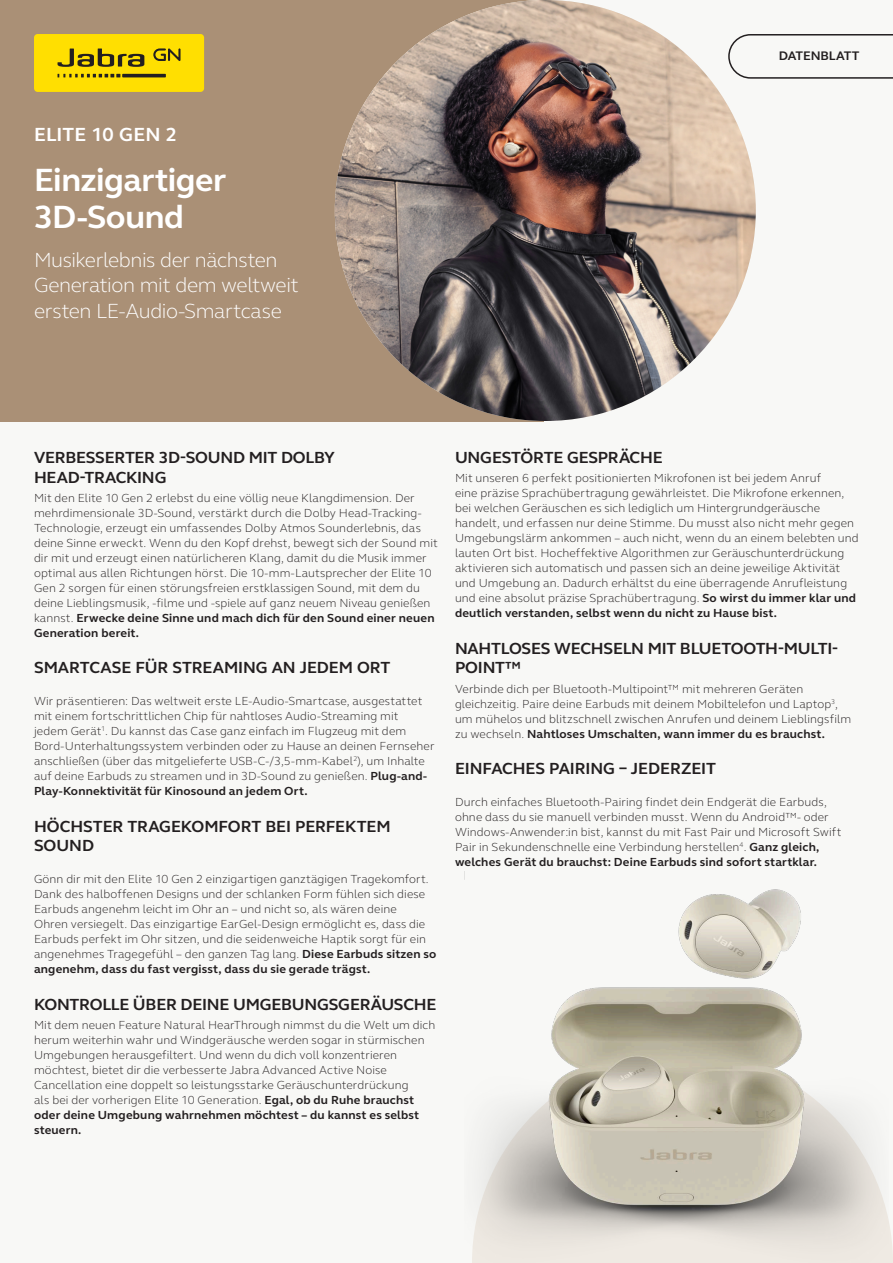
<style>
.page{position:relative;width:893px;height:1263px;background:#f8f8f6}
.page>*{position:absolute;margin:0;border:0;box-sizing:border-box;transform-origin:0 0}
.t1{font:700 33px/37.5px "GN Elliot";letter-spacing:-.015em;color:#fff}
.t2{font:300 21px/25.5px "GN Elliot";letter-spacing:-.02em;color:#fff}
.t3{font:700 19.5px "GN Elliot";letter-spacing:.005em;color:#fff}
.t4{font:700 16.5px/19.5px "GN Elliot";letter-spacing:-.01em;color:#231f20}
.t5{font:700 12.75px "GN Elliot";letter-spacing:-.005em;color:#231f20}
.t6{font:300 12px/15px "GN Elliot";letter-spacing:.01em;color:#231f20}
.s1{font-weight:700}
</style>
<div class="page">
<div style="left:0;top:0;width:543px;height:421px;background:#aa9076"></div>
<img style="left:464px;top:872px;width:425px;height:391px">
<img style="left:335px;top:0;width:421px;height:421px;border-radius:210px">
<svg style="left:728px;top:34px;width:165px;height:45px"></svg>
<div style="left:34px;top:34px;width:170px;height:58px;background:#ffdf01;border-radius:4px"></div>
<svg style="left:58px;top:49px;width:86px;height:18px"></svg>
<svg style="left:58px;top:74px;width:62px;height:3px"></svg>
<hr style="left:122px;top:74px;width:44px;height:3px;background:#231f20">
<svg style="left:153px;top:48px;width:28px;height:13px"></svg>
<h3 class="t3" style="left:34px;top:123px;width:145px">ELITE 10 GEN 2</h3>
<h1 class="t1" style="left:34px;top:161px;width:194px">Einzigartiger<br>3D-Sound</h1>
<h2 class="t2" style="left:34px;top:249px;width:266px">Musikerlebnis der nächsten<br>Generation mit dem weltweit ersten LE-Audio-Smartcase</h2>
<p class="t5" style="left:779px;top:49px;width:82px">DATENBLATT</p>
<h3 class="t4" style="left:34px;top:448px;width:302px">VERBESSERTER 3D-SOUND MIT DOLBY<br>HEAD-TRACKING</h3>
<p class="t6" style="left:34px;top:491px;width:405px">Mit den Elite 10 Gen 2 erlebst du eine völlig neue Klangdimension. Der mehrdimensionale 3D-Sound, verstärkt durch die Dolby Head-Tracking-Technologie, erzeugt ein umfassendes Dolby Atmos Sounderlebnis, das deine Sinne erweckt. Wenn du den Kopf drehst, bewegt sich der Sound mit dir mit und erzeugt einen natürlicheren Klang, damit du die Musik immer optimal aus allen Richtungen hörst. Die 10-mm-Lautsprecher der Elite 10<br>Gen 2 sorgen für einen störungsfreien erstklassigen Sound, mit dem du deine Lieblingsmusik, -filme und -spiele auf ganz neuem Niveau genießen kannst. <span class="s1">Erwecke deine Sinne und mach dich für den Sound einer neuen Generation bereit.</span></p>
<h3 class="t4" style="left:34px;top:658px;width:358px">SMARTCASE FÜR STREAMING AN JEDEM ORT</h3>
<p class="t6" style="left:34px;top:695px;width:402px">Wir präsentieren: Das weltweit erste LE-Audio-Smartcase, ausgestattet mit einem fortschrittlichen Chip für nahtloses Audio-Streaming mit jedem Gerät<sup>1</sup>. Du kannst das Case ganz einfach im Flugzeug mit dem Bord-Unterhaltungssystem verbinden oder zu Hause an deinen Fernseher anschließen (über das mitgelieferte USB-C-/3,5-mm-Kabel<sup>2</sup>), um Inhalte auf deine Earbuds zu streamen und in 3D-Sound zu genießen. <span class="s1">Plug-and-Play-Konnektivität für Kinosound an jedem Ort.</span></p>
<h3 class="t4" style="left:34px;top:817px;width:358px">HÖCHSTER TRAGEKOMFORT BEI PERFEKTEM<br>SOUND</h3>
<p class="t6" style="left:34px;top:873px;width:404px">Gönn dir mit den Elite 10 Gen 2 einzigartigen ganztägigen Tragekomfort.<br>Dank des halboffenen Designs und der schlanken Form fühlen sich diese Earbuds angenehm leicht im Ohr an – und nicht so, als wären deine<br>Ohren versiegelt. Das einzigartige EarGel-Design ermöglicht es, dass die Earbuds perfekt im Ohr sitzen, und die seidenweiche Haptik sorgt für ein angenehmes Tragegefühl – den ganzen Tag lang. <span class="s1">Diese Earbuds sitzen so angenehm, dass du fast vergisst, dass du sie gerade trägst.</span></p>
<h3 class="t4" style="left:34px;top:995px;width:404px">KONTROLLE ÜBER DEINE UMGEBUNGSGERÄUSCHE</h3>
<p class="t6" style="left:34px;top:1019px;width:403px">Mit dem neuen Feature Natural HearThrough nimmst du die Welt um dich herum weiterhin wahr und Windgeräusche werden sogar in stürmischen Umgebungen herausgefiltert. Und wenn du dich voll konzentrieren möchtest, bietet dir die verbesserte Jabra Advanced Active Noise Cancellation eine doppelt so leistungsstarke Geräuschunterdrückung<br>als bei der vorherigen Elite 10 Generation. <span class="s1">Egal, ob du Ruhe brauchst oder deine Umgebung wahrnehmen möchtest – du kannst es selbst steuern.</span></p>
<h3 class="t4" style="left:455px;top:448px;width:209px">UNGESTÖRTE GESPRÄCHE</h3>
<p class="t6" style="left:455px;top:472px;width:405px">Mit unseren 6 perfekt positionierten Mikrofonen ist bei jedem Anruf<br>eine präzise Sprachübertragung gewährleistet. Die Mikrofone erkennen, bei welchen Geräuschen es sich lediglich um Hintergrundgeräusche handelt, und erfassen nur deine Stimme. Du musst also nicht mehr gegen Umgebungslärm ankommen – auch nicht, wenn du an einem belebten und lauten Ort bist. Hocheffektive Algorithmen zur Geräuschunterdrückung aktivieren sich automatisch und passen sich an deine jeweilige Aktivität und Umgebung an. Dadurch erhältst du eine überragende Anrufleistung und eine absolut präzise Sprachübertragung. <span class="s1">So wirst du immer klar und deutlich verstanden, selbst wenn du nicht zu Hause bist.</span></p>
<h3 class="t4" style="left:455px;top:639px;width:384px">NAHTLOSES WECHSELN MIT BLUETOOTH-MULTI-<br>POINT™</h3>
<p class="t6" style="left:455px;top:682px;width:398px">Verbinde dich per Bluetooth-Multipoint™ mit mehreren Geräten gleichzeitig. Paire deine Earbuds mit deinem Mobiltelefon und Laptop<sup>3</sup>, um mühelos und blitzschnell zwischen Anrufen und deinem Lieblingsfilm zu wechseln. <span class="s1">Nahtloses Umschalten, wann immer du es brauchst.</span></p>
<h3 class="t4" style="left:455px;top:759px;width:263px">EINFACHES PAIRING – JEDERZEIT</h3>
<p class="t6" style="left:455px;top:796px;width:388px">Durch einfaches Bluetooth-Pairing findet dein Endgerät die Earbuds, ohne dass du sie manuell verbinden musst. Wenn du Android™- oder Windows-Anwender:in bist, kannst du mit Fast Pair und Microsoft Swift Pair in Sekundenschnelle eine Verbindung herstellen<sup>4</sup>. <span class="s1">Ganz gleich, welches Gerät du brauchst: Deine Earbuds sind sofort startklar.</span></p>
</div>
